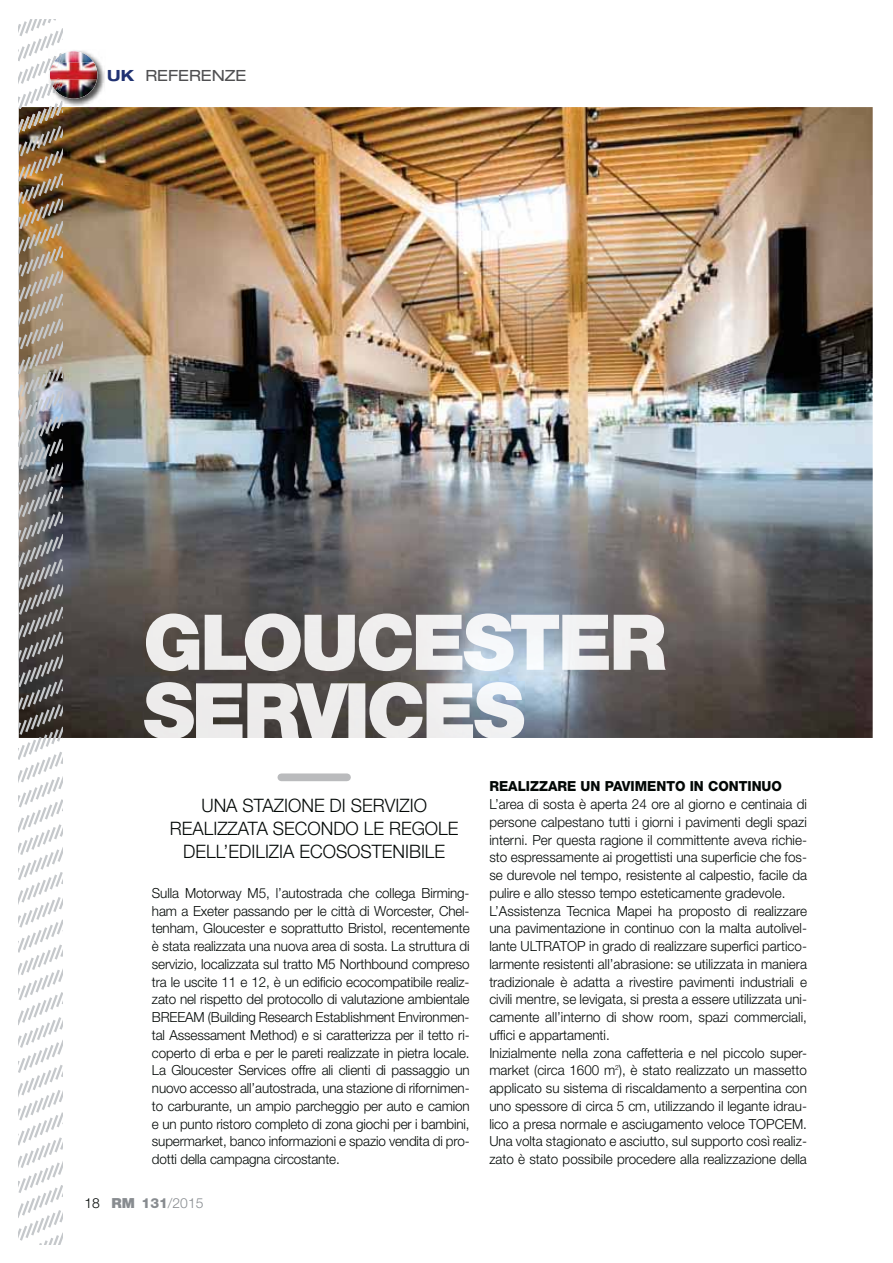
<style>
.page{position:relative;width:893px;height:1263px;background:#fff}
.page>*{position:absolute;margin:0;border:0;box-sizing:border-box;transform-origin:0 0}
.t1{font:300 18.6px/23.1px "Helvetica Neue LT Std";color:#030806;text-align:center}
.t2{font:expanded 15.45px "Helvetica Neue LT Std";color:#4f4f51}
.t3{font:300 13.95px/17.7px "Helvetica Neue LT Std";color:#030806;text-align:justify}
.t4{font:800 13.95px "Helvetica Neue LT Std";color:#030806}
.t5{font:300 13.95px "Helvetica Neue LT Std";color:#888c90}
.s1{font-weight:700;color:#203272}
.s2{color:#030806}
.s3{font-weight:900}
.s4{font-weight:800}
</style>
<div class="page">
<img style="left:62px;top:107px;width:810px;height:631px">
<img style="left:146px;top:614px;width:519px;height:57px">
<img style="left:144px;top:682px;width:50px;height:56px">
<img style="left:196px;top:682px;width:328px;height:56px">
<svg style="left:19px;top:381px;width:43px;height:864px"></svg>
<img style="left:62px;top:50px;width:43px;height:56px">
<img style="left:62px;top:63px;width:35px;height:36px">
<img style="left:62px;top:51px;width:32px;height:12px">
<img style="left:19px;top:19px;width:43px;height:362px">
<div style="left:281px;top:773px;width:66px;height:8px;background:#babbbd"></div>
<p class="t2" style="left:107px;top:67px;width:140px"><span class="s1">UK</span> REFERENZE</p>
<h1 class="t1" style="left:170px;top:796px;width:290px">UNA STAZIONE DI SERVIZIO<br>REALIZZATA SECONDO LE REGOLE<br>DELL’EDILIZIA ECOSOSTENIBILE</h1>
<p class="t3" style="left:152px;top:886px;width:319px">Sulla Motorway M5, l’autostrada che collega Birming&shy;ham a Exeter passando per le città di Worcester, Chel&shy;tenham, Gloucester e soprattutto Bristol, recentemente è stata realizzata una nuova area di sosta. La struttura di servizio, localizzata sul tratto M5 Northbound compreso tra le uscite 11 e 12, è un edificio ecocompatibile realiz&shy;zato nel rispetto del protocollo di valutazione ambientale BREEAM (Building Research Establishment Environmen&shy;tal Assessament Method) e si caratterizza per il tetto ri&shy;coperto di erba e per le pareti realizzate in pietra locale.<br>La Gloucester Services offre ali clienti di passaggio un nuovo accesso all’autostrada, una stazione di rifornimen&shy;to carburante, un ampio parcheggio per auto e camion e un punto ristoro completo di zona giochi per i bambini, supermarket, banco informazioni e spazio vendita di pro&shy;dotti della campagna circostante.</p>
<p class="t5" style="left:84px;top:1199px;width:120px"><span class="s2">18</span> <span class="s3">RM</span> <span class="s4">131</span>/2015</p>
<p class="t4" style="left:489px;top:781px;width:294px">REALIZZARE UN PAVIMENTO IN CONTINUO</p>
<p class="t3" style="left:489px;top:797px;width:319px;text-align:left">L’area di sosta è aperta 24 ore al giorno e centinaia di persone calpestano tutti i giorni i pavimenti degli spazi interni. Per questa ragione il committente aveva richie&shy;sto espressamente ai progettisti una superficie che fos&shy;se durevole nel tempo, resistente al calpestio, facile da pulire e allo stesso tempo esteticamente gradevole.<br>L’Assistenza Tecnica Mapei ha proposto di realizzare una pavimentazione in continuo con la malta autolivel&shy;lante ULTRATOP in grado di realizzare superfici partico&shy;larmente resistenti all’abrasione: se utilizzata in maniera tradizionale è adatta a rivestire pavimenti industriali e civili mentre, se levigata, si presta a essere utilizzata uni&shy;camente all’interno di show room, spazi commerciali, uffici e appartamenti.<br>Inizialmente nella zona caffetteria e nel piccolo super&shy;market (circa 1600 m<sup>2</sup>), è stato realizzato un massetto applicato su sistema di riscaldamento a serpentina con uno spessore di circa 5 cm, utilizzando il legante idrau&shy;lico a presa normale e asciugamento veloce TOPCEM.<br>Una volta stagionato e asciutto, sul supporto così realiz&shy;zato è stato possibile procedere alla realizzazione della</p>
</div>
